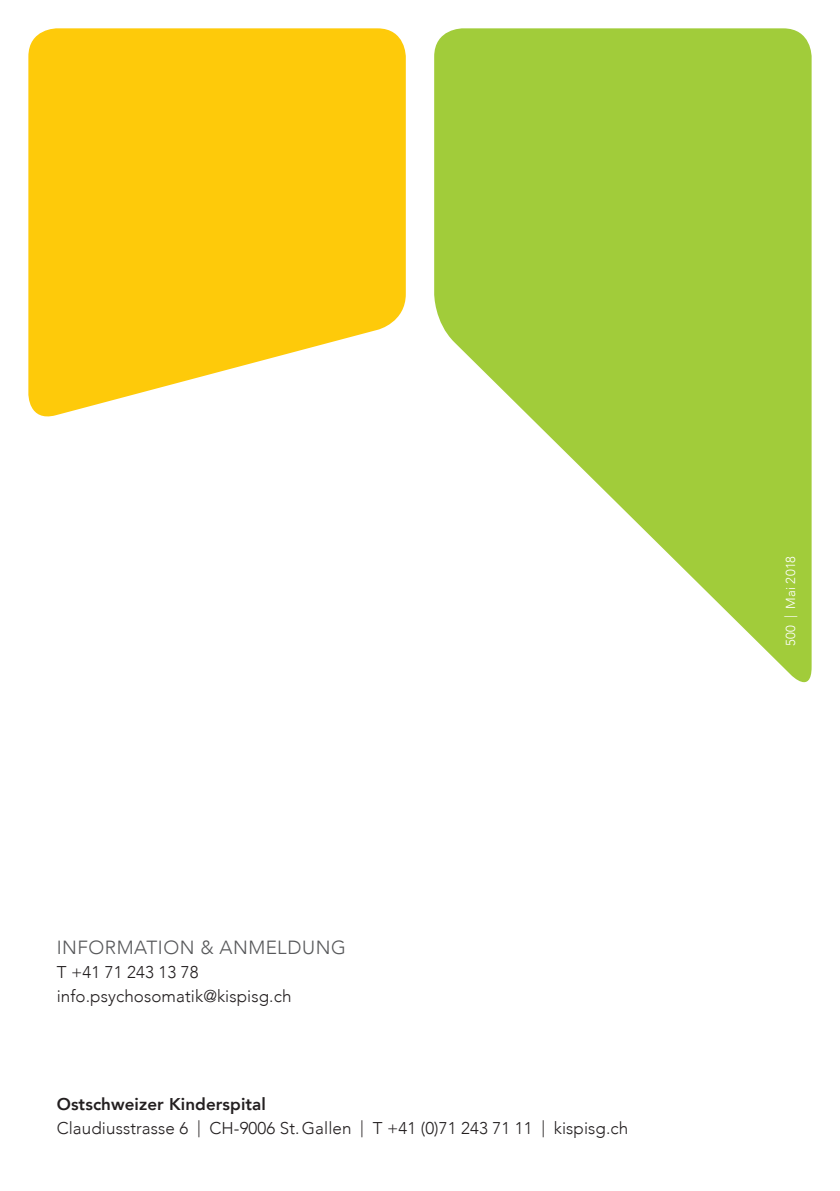
<style>
.page{position:relative;width:840px;height:1191px;background:#fff}
.page>*{position:absolute;margin:0;border:0;box-sizing:border-box;transform-origin:0 0}
.t1{font:300 19px "Avenir";letter-spacing:.03em;color:#57585a}
.t2{font:300 17px/24px "Avenir";letter-spacing:.005em;color:#231f20}
.t3{font:800 17px "Avenir";letter-spacing:.005em;color:#231f20}
.t4{font:300 13px "Avenir";letter-spacing:.025em;color:#fff}
</style>
<div class="page">
<svg style="left:434px;top:28px;width:377px;height:655px;fill:#a1cc3a"></svg>
<svg style="left:28px;top:28px;width:377px;height:389px;background:#fed027"></svg>
<p class="t1" style="left:57px;top:936px;width:290px">INFORMATION &amp; ANMELDUNG</p>
<p class="t2" style="left:57px;top:960px;width:236px">T +41 71 243 13 78 info.psychosomatik@kispisg.ch</p>
<p class="t3" style="left:57px;top:1091px;width:210px">Ostschweizer Kinderspital</p>
<p class="t2" style="left:57px;top:1116px;width:572px">Claudiusstrasse 6 | CH-9006 St.Gallen | T +41 (0)71 243 71 11 | kispisg.ch</p>
<p class="t4" style="left:782px;top:646px;width:92px;rotate:-90deg">500 | Mai 2018</p>
</div>
